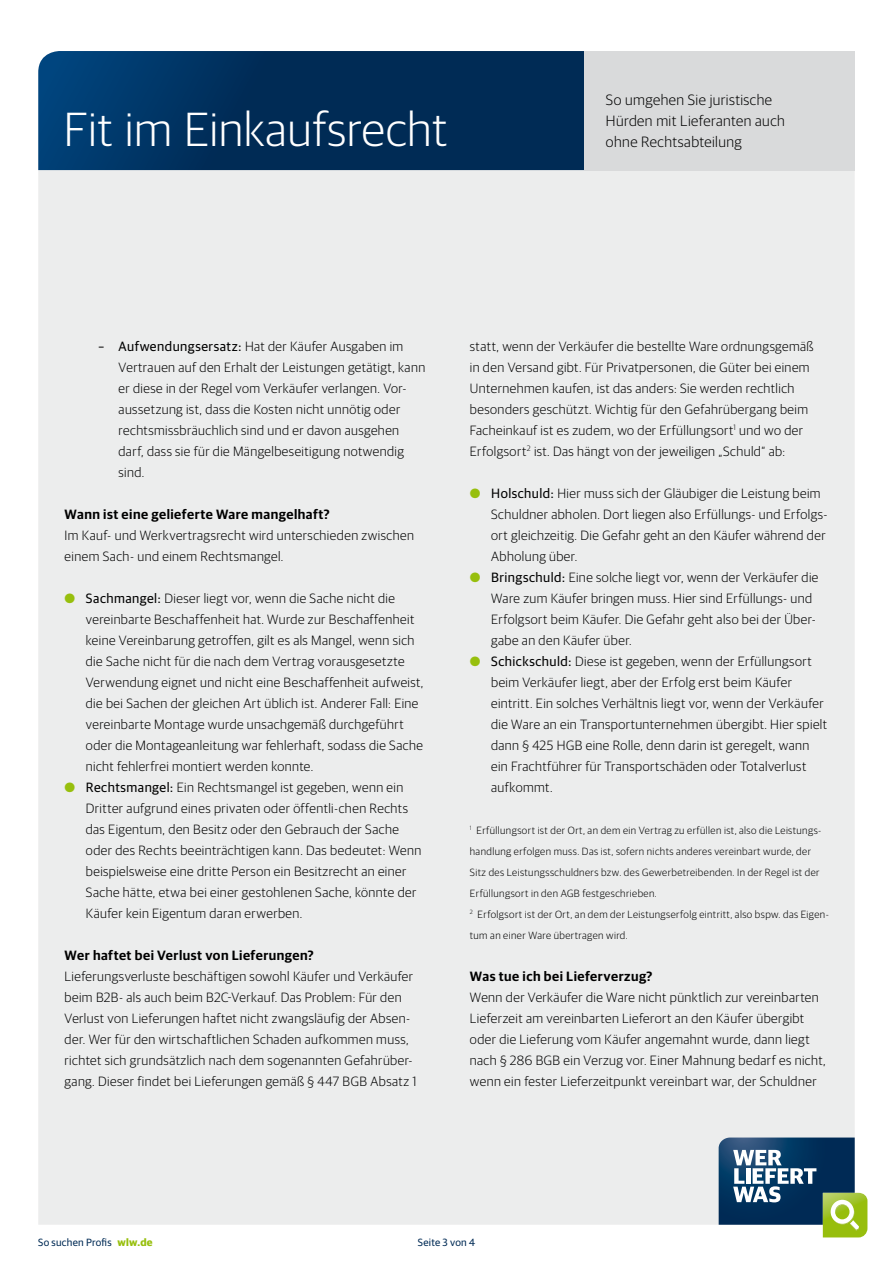
<style>
.page{position:relative;width:893px;height:1263px;background:#fff}
.page>*{position:absolute;margin:0;border:0;box-sizing:border-box;transform-origin:0 0}
.t1{font:300 48px "Guardian Sans";letter-spacing:.01em;color:#fff}
.t2{font:300 15px/21px "Guardian Sans";letter-spacing:.025em;color:#000}
.t3{font:300 13.5px/21px "Guardian Sans";letter-spacing:.03em;color:#000}
.t4{font:600 13.5px "Guardian Sans";letter-spacing:.035em;color:#000}
.t5{font:300 10.5px/21px "Guardian Sans";letter-spacing:.04em;color:#000}
.t6{font:10.5px "Guardian Sans";letter-spacing:.025em;color:#002b55}
.s1{font-weight:400}
.s2{color:#97bf0d}
.s3{font-weight:700;color:#97bf0d}
</style>
<div class="page">
<div style="left:38px;top:170px;width:817px;height:1055px;background:#eceded"></div>
<svg style="left:719px;top:1137px;width:148px;height:100px"></svg>
<svg style="left:38px;top:51px;width:547px;height:119px;background:#00305d"></svg>
<div style="left:585px;top:51px;width:270px;height:119px;background:#d9dadb"></div>
<h1 class="t1" style="left:64px;top:97px;width:385px">Fit im Einkaufsrecht</h1>
<p class="t2" style="left:606px;top:88px;width:180px">So umgehen Sie juristische<br>Hürden mit Lieferanten auch ohne Rechtsabteilung</p>
<p class="t3" style="left:119px;top:335px;width:308px;text-indent:-20px"><span class="s1">– Aufwendungsersatz:</span> Hat der Käufer Ausgaben im Vertrauen auf den Erhalt der Leistungen getätigt, kann er diese in der Regel vom Verkäufer verlangen. Vor&shy;aussetzung ist, dass die Kosten nicht unnötig oder rechtsmissbräuchlich sind und er davon ausgehen darf, dass sie für die Mängelbeseitigung notwendig sind.</p>
<p class="t4" style="left:65px;top:504px;width:267px">Wann ist eine gelieferte Ware mangelhaft?</p>
<p class="t3" style="left:65px;top:524px;width:351px">Im Kauf- und Werkvertragsrecht wird unterschieden zwischen einem Sach- und einem Rechtsmangel.</p>
<p class="t3" style="left:86px;top:587px;width:339px;text-indent:-21px"><span class="s2">●</span> <span class="s1">Sachmangel:</span> Dieser liegt vor, wenn die Sache nicht die vereinbarte Beschaffenheit hat. Wurde zur Beschaffenheit keine Vereinbarung getroffen, gilt es als Mangel, wenn sich die Sache nicht für die nach dem Vertrag vorausgesetzte Verwendung eignet und nicht eine Beschaffenheit aufweist, die bei Sachen der gleichen Art üblich ist. Anderer Fall: Eine vereinbarte Montage wurde unsachgemäß durchgeführt oder die Montageanleitung war fehlerhaft, sodass die Sache nicht fehlerfrei montiert werden konnte.</p>
<p class="t3" style="left:86px;top:776px;width:337px;text-indent:-21px"><span class="s2">●</span> <span class="s1">Rechtsmangel:</span> Ein Rechtsmangel ist gegeben, wenn ein Dritter aufgrund eines privaten oder öffentli-chen Rechts das Eigentum, den Besitz oder den Gebrauch der Sache oder des Rechts beeinträchtigen kann. Das bedeutet: Wenn beispielsweise eine dritte Person ein Besitzrecht an einer Sache hätte, etwa bei einer gestohlenen Sache, könnte der Käufer kein Eigentum daran erwerben.</p>
<p class="t4" style="left:65px;top:945px;width:251px">Wer haftet bei Verlust von Lieferungen?</p>
<p class="t3" style="left:65px;top:965px;width:354px">Lieferungsverluste beschäftigen sowohl Käufer und Verkäufer beim B2B- als auch beim B2C-Verkauf. Das Problem: Für den Verlust von Lieferungen haftet nicht zwangsläufig der Absen&shy;der. Wer für den wirtschaftlichen Schaden aufkommen muss, richtet sich grundsätzlich nach dem sogenannten Gefahrüber&shy;gang. Dieser findet bei Lieferungen gemäß § 447 BGB Absatz 1</p>
<p class="t3" style="left:470px;top:335px;width:345px">statt, wenn der Verkäufer die bestellte Ware ordnungsgemäß in den Versand gibt. Für Privatpersonen, die Güter bei einem Unternehmen kaufen, ist das anders: Sie werden rechtlich besonders geschützt. Wichtig für den Gefahrübergang beim Facheinkauf ist es zudem, wo der Erfüllungsort<sup>1</sup> und wo der Erfolgsort<sup>2</sup> ist. Das hängt von der jeweiligen „Schuld“ ab:</p>
<p class="t3" style="left:491px;top:482px;width:338px;text-indent:-21px"><span class="s2">●</span> <span class="s1">Holschuld:</span> Hier muss sich der Gläubiger die Leistung beim Schuldner abholen. Dort liegen also Erfüllungs- und Erfolgs&shy;ort gleichzeitig. Die Gefahr geht an den Käufer während der Abholung über.</p>
<p class="t3" style="left:491px;top:566px;width:329px;text-indent:-21px"><span class="s2">●</span> <span class="s1">Bringschuld:</span> Eine solche liegt vor, wenn der Verkäufer die Ware zum Käufer bringen muss. Hier sind Erfüllungs- und Erfolgsort beim Käufer. Die Gefahr geht also bei der Über&shy;gabe an den Käufer über.</p>
<p class="t3" style="left:491px;top:650px;width:337px;text-indent:-21px"><span class="s2">●</span> <span class="s1">Schickschuld:</span> Diese ist gegeben, wenn der Erfüllungsort beim Verkäufer liegt, aber der Erfolg erst beim Käufer eintritt. Ein solches Verhältnis liegt vor, wenn der Verkäufer die Ware an ein Transportunternehmen übergibt. Hier spielt dann § 425 HGB eine Rolle, denn darin ist geregelt, wann ein Frachtführer für Transportschäden oder Totalverlust aufkommt.</p>
<p class="t5" style="left:470px;top:819px;width:360px"><sup>1</sup> Erfüllungsort ist der Ort, an dem ein Vertrag zu erfüllen ist, also die Leistungs&shy;handlung erfolgen muss. Das ist, sofern nichts anderes vereinbart wurde, der Sitz des Leistungsschuldners bzw. des Gewerbetreibenden. In der Regel ist der Erfüllungsort in den AGB festgeschrieben.<br><sup>2</sup> Erfolgsort ist der Ort, an dem der Leistungserfolg eintritt, also bspw. das Eigen&shy;tum an einer Ware übertragen wird.</p>
<p class="t4" style="left:470px;top:966px;width:184px">Was tue ich bei Lieferverzug?</p>
<p class="t3" style="left:470px;top:986px;width:357px">Wenn der Verkäufer die Ware nicht pünktlich zur vereinbarten Lieferzeit am vereinbarten Lieferort an den Käufer übergibt oder die Lieferung vom Käufer angemahnt wurde, dann liegt nach § 286 BGB ein Verzug vor. Einer Mahnung bedarf es nicht, wenn ein fester Lieferzeitpunkt vereinbart war, der Schuldner</p>
<p class="t6" style="left:38px;top:1234px;width:116px">So suchen Profis <span class="s3">wlw.de</span></p>
<p class="t6" style="left:418px;top:1234px;width:59px">Seite 3 von 4</p>
</div>
